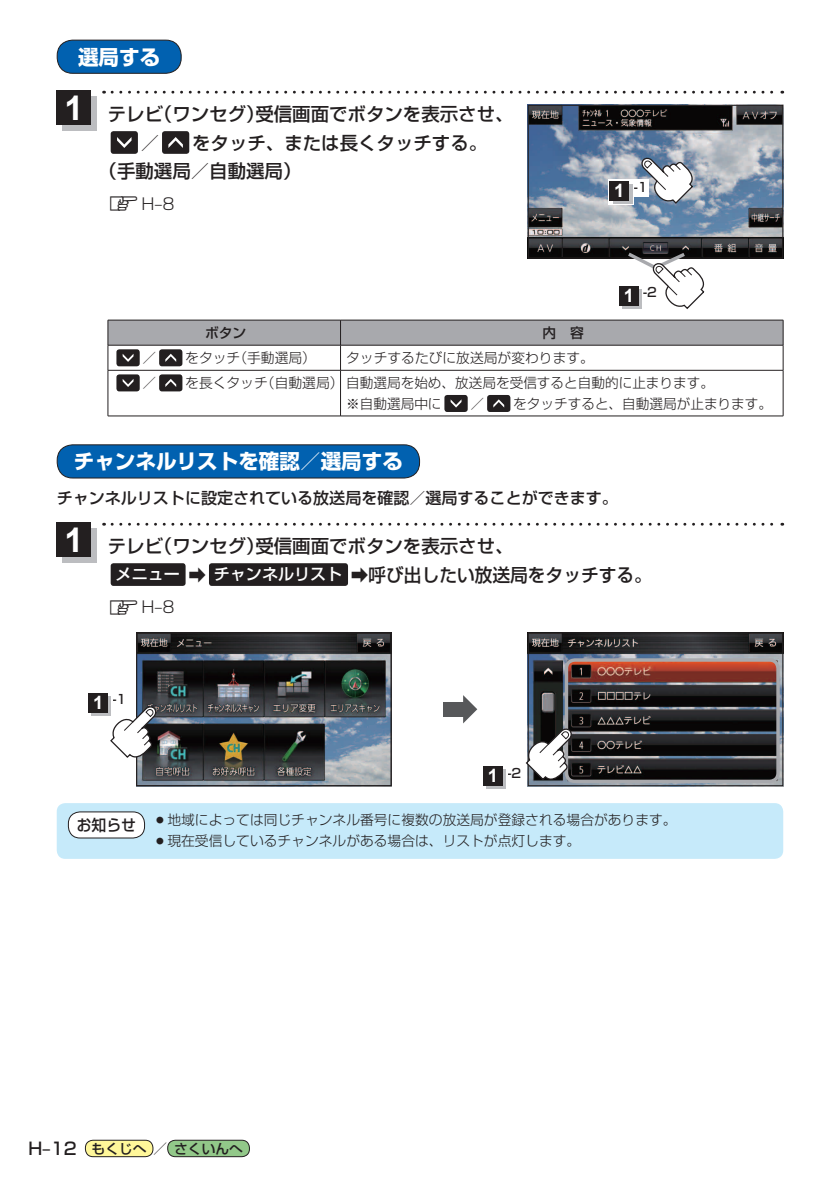
<style>
.page{position:relative;width:840px;height:1191px;background:#fff}
.page>*{position:absolute;margin:0;border:0;box-sizing:border-box;transform-origin:0 0}
.t1{font:700 34px "Arial";color:#fff}
.t2{font:700 20.6px "Shin Go Pro";color:#fff}
.t3{font:500 18.4px/28.4px "Shin Go Pro";color:#231f20}
.t4{font:500 16px "Shin Go Pro";color:#231f20}
.t5{font:300 16px "Shin Go Pro";color:#231f20}
.t6{font:500 15.6px "Shin Go Pro";color:#231f20;scale:.95 1}
.t7{font:300 13.8px/20.6px "Shin Go Pro";color:#231f20}
.t8{font:500 13.8px "Shin Go Pro";color:#231f20}
.t9{font:500 12.8px "Shin Go Pro";color:#231f20}
.s1{font-family:"MC1";font-weight:400;font-size:14.2px}
.s2{font-family:"Arial";font-weight:700;font-size:18.4px;color:#fff}
.s3{font-size:16px;color:#fff}
.s4{font-size:17px}
.s5{font-size:14.2px}
</style>
<div class="page">
<div style="left:85px;top:1140px;width:68px;height:16px;background:#fff79a;border-radius:8px"></div>
<div style="left:85px;top:1140px;width:68px;height:17px;border:1px solid #231f20;border-radius:8px"></div>
<div style="left:168px;top:1140px;width:81px;height:16px;background:#92c889;border-radius:8px"></div>
<div style="left:167px;top:1140px;width:82px;height:17px;border:1px solid #231f20;border-radius:8px"></div>
<div style="left:111px;top:131px;width:27px;height:23px;background:#231f20;border-radius:3px"></div>
<svg style="left:117px;top:137px;width:14px;height:11px"></svg>
<div style="left:162px;top:131px;width:27px;height:23px;background:#231f20;border-radius:3px"></div>
<svg style="left:168px;top:137px;width:15px;height:11px"></svg>
<svg style="left:112px;top:91px;width:670px;height:3px"></svg>
<div style="left:62px;top:96px;width:34px;height:34px;background:#bcbdc0"></div>
<div style="left:57px;top:91px;width:34px;height:34px;background:#231f20"></div>
<img style="left:529px;top:107px;width:251px;height:150px">
<div style="left:527px;top:105px;width:255px;height:154px;border:1px solid #231f20"></div>
<svg style="left:639px;top:156px;width:55px;height:49px"></svg>
<svg style="left:624px;top:249px;width:81px;height:61px"></svg>
<div style="left:57px;top:40px;width:124px;height:33px;background:#0161b0;border-radius:16px"></div>
<div style="left:57px;top:40px;width:124px;height:34px;border:1px solid #231f20;border-radius:16px"></div>
<img style="left:529px;top:634px;width:251px;height:150px">
<div style="left:527px;top:632px;width:255px;height:154px;border:1px solid #231f20"></div>
<div style="left:564px;top:658px;width:215px;height:125px;border:3px solid #a8a9ad;border-radius:9px"></div>
<img style="left:138px;top:634px;width:251px;height:150px">
<div style="left:136px;top:632px;width:255px;height:154px;border:1px solid #231f20"></div>
<div style="left:442px;top:702px;width:23px;height:14px;background:#57585a"></div>
<svg style="left:463px;top:695px;width:14px;height:28px"></svg>
<svg style="left:110px;top:704px;width:48px;height:55px"></svg>
<svg style="left:525px;top:727px;width:48px;height:54px"></svg>
<div style="left:87px;top:691px;width:41px;height:17px;background:#fff"></div>
<svg style="left:88px;top:708px;width:24px;height:9px"></svg>
<svg style="left:92px;top:696px;width:19px;height:19px"></svg>
<div style="left:88px;top:693px;width:20px;height:19px;background:#231f20"></div>
<svg style="left:483px;top:766px;width:23px;height:23px"></svg>
<svg style="left:486px;top:769px;width:19px;height:20px"></svg>
<div style="left:483px;top:766px;width:19px;height:19px;background:#231f20"></div>
<div style="left:57px;top:803px;width:725px;height:56px;background:#c6eafa;border-radius:9px"></div>
<div style="left:68px;top:812px;width:76px;height:26px;background:#fff;border-radius:12px"></div>
<div style="left:68px;top:811px;width:77px;height:27px;border:1px solid #231f20;border-radius:12px"></div>
<div style="left:111px;top:563px;width:74px;height:23px;background:#231f20;border-radius:3px"></div>
<div style="left:209px;top:563px;width:139px;height:23px;background:#231f20;border-radius:3px"></div>
<svg style="left:112px;top:523px;width:670px;height:2px"></svg>
<div style="left:62px;top:528px;width:34px;height:34px;background:#bcbdc0"></div>
<div style="left:57px;top:523px;width:34px;height:34px;background:#231f20"></div>
<div style="left:57px;top:445px;width:362px;height:33px;background:#0161b0;border-radius:16px"></div>
<div style="left:57px;top:444px;width:363px;height:34px;border:1px solid #231f20;border-radius:16px"></div>
<hr style="left:108px;top:370px;width:232px;height:1px;background:#231f20">
<hr style="left:107px;top:370px;width:1px;height:46px;background:#231f20">
<hr style="left:340px;top:370px;width:442px;height:1px;background:#231f20">
<hr style="left:340px;top:370px;width:1px;height:46px;background:#231f20">
<hr style="left:782px;top:370px;width:1px;height:46px;background:#231f20">
<hr style="left:108px;top:415px;width:232px;height:1px;background:#231f20">
<hr style="left:340px;top:415px;width:442px;height:1px;background:#231f20">
<svg style="left:107px;top:320px;width:676px;height:50px"></svg>
<div style="left:116px;top:374px;width:24px;height:17px;background:#231f20;border-radius:3px"></div>
<svg style="left:123px;top:379px;width:10px;height:8px"></svg>
<div style="left:159px;top:374px;width:23px;height:17px;background:#231f20;border-radius:3px"></div>
<svg style="left:165px;top:379px;width:11px;height:8px"></svg>
<div style="left:444px;top:395px;width:23px;height:17px;background:#231f20;border-radius:3px"></div>
<svg style="left:450px;top:399px;width:11px;height:8px"></svg>
<div style="left:487px;top:395px;width:23px;height:17px;background:#231f20;border-radius:3px"></div>
<svg style="left:493px;top:399px;width:11px;height:8px"></svg>
<div style="left:608px;top:180px;width:40px;height:17px;background:#fff"></div>
<svg style="left:608px;top:181px;width:25px;height:24px"></svg>
<svg style="left:612px;top:184px;width:20px;height:20px"></svg>
<div style="left:609px;top:181px;width:19px;height:19px;background:#231f20"></div>
<div style="left:617px;top:284px;width:41px;height:17px;background:#fff"></div>
<svg style="left:619px;top:286px;width:24px;height:24px"></svg>
<svg style="left:622px;top:289px;width:19px;height:20px"></svg>
<div style="left:618px;top:286px;width:20px;height:19px;background:#231f20"></div>
<h2 class="t2" style="left:78px;top:40px;width:84px">選局する</h2>
<h1 class="t1" style="left:64px;top:86px;width:20px">1</h1>
<h3 class="t3" style="left:141px;top:98px;width:374px;text-indent:-33px">テレビ（ワンセグ）受信画面でボタンを表示させ、／</h3>
<h3 class="t3" style="left:99px;top:126px;width:390px;text-indent:93px">をタッチ、または長くタッチする。（手動選局／自動選局）</h3>
<p class="t5" style="left:108px;top:190px;width:68px"><span class="s1">z</span>H–8</p>
<p class="t8" style="left:205px;top:321px;width:43px">ボタン</p>
<p class="t8" style="left:542px;top:321px;width:43px">内　容</p>
<p class="t9" style="left:614px;top:177px;width:35px"><span class="s2">1</span> -1</p>
<p class="t9" style="left:623px;top:282px;width:35px"><span class="s2">1</span> -2</p>
<p class="t7" style="left:142px;top:346px;width:15px">／</p>
<p class="t7" style="left:185px;top:346px;width:132px">をタッチ（手動選局）</p>
<p class="t7" style="left:346px;top:346px;width:249px">タッチするたびに放送局が変わります。</p>
<p class="t7" style="left:142px;top:371px;width:15px">／</p>
<p class="t7" style="left:346px;top:371px;width:369px;text-indent:-161px">を長くタッチ（自動選局）自動選局を始め、放送局を受信すると自動的に止まります。※自動選局中に</p>
<p class="t7" style="left:470px;top:391px;width:15px">／</p>
<p class="t7" style="left:513px;top:391px;width:260px">をタッチすると、自動選局が止まります。</p>
<h2 class="t2" style="left:74px;top:445px;width:330px">チャンネルリストを確認／選局する</h2>
<p class="t4" style="left:57px;top:484px;width:562px">チャンネルリストに設定されている放送局を確認／選局することができます。</p>
<h3 class="t3" style="left:116px;top:530px;width:537px;text-indent:-8px">テレビ（ワンセグ）受信画面でボタンを表示させ、<br><span class="s3">メニュー</span> ➡ <span class="s3">チャンネルリスト</span> ➡呼び出したい放送局をタッチする。</h3>
<p class="t5" style="left:108px;top:594px;width:68px"><span class="s1">z</span>H–8</p>
<h1 class="t1" style="left:64px;top:517px;width:20px">1</h1>
<p class="t9" style="left:93px;top:689px;width:35px"><span class="s2">1</span> -1</p>
<p class="t6" style="left:77px;top:812px;width:64px">お知らせ</p>
<p class="t9" style="left:487px;top:762px;width:35px"><span class="s2">1</span> -2</p>
<p class="t7" style="left:153px;top:808px;width:524px">○地域によっては同じチャンネル番号に複数の放送局が登録される場合があります。</p>
<p class="t7" style="left:153px;top:828px;width:428px">○現在受信しているチャンネルがある場合は、リストが点灯します。</p>
<p class="t8" style="left:28px;top:1137px;width:216px"><span class="s4">H–12</span> もくじへ<span class="s5">／</span>さくいんへ</p>
</div>
